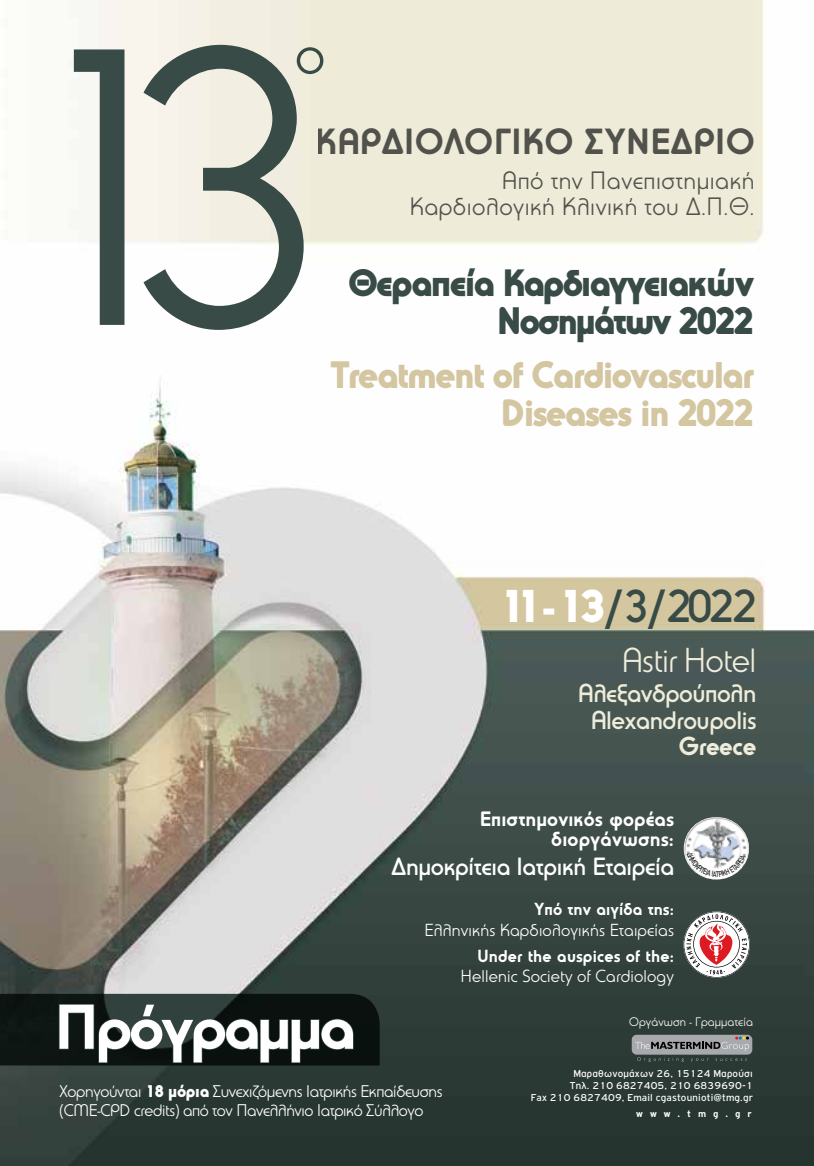
<style>
.page{position:relative;width:814px;height:1166px;background:#fff}
.page>*{position:absolute;margin:0;border:0;box-sizing:border-box;transform-origin:0 0}
.t1{font:386.75px "PF Universal";color:#394b47}
.t2{font:700 61.95px "PF Universal";letter-spacing:-.05em;color:#fff;scale:1.06 1}
.t3{font:56.18px "PF Universal";color:#394b47}
.t4{font:500 45.15px "PF Universal";color:#394b47}
.t5{font:900 37.45px/38.3px "PF Universal";letter-spacing:-.05em;color:#d3c6a0;text-align:right}
.t6{font:900 37.45px/38.3px "PF Universal";letter-spacing:-.06em;color:#394b47;text-align:right}
.t7{font:700 35.7px "PF Universal";letter-spacing:.02em;color:#58595b}
.t8{font:33.95px "PF Universal";letter-spacing:-.02em;color:#eeecda}
.t9{font:500 25.55px/26.4px "PF Universal";letter-spacing:-.02em;color:#eeecda;text-align:center}
.t10{font:700 25.55px "PF Universal";letter-spacing:-.02em;color:#eeecda}
.t11{font:24.68px/26.4px "PF Universal";letter-spacing:.02em;color:#58595b;text-align:right}
.t12{font:500 24.5px "PF Universal";letter-spacing:-.015em;color:#fff}
.t13{font:700 20.47px/20.5px "PF Universal";letter-spacing:.01em;color:#fff;text-align:right}
.t14{font:17.15px "PF Universal";letter-spacing:.01em;color:#fff}
.t15{font:700 17.15px "PF Universal";letter-spacing:.01em;color:#fff}
.t16{font:16.62px/19.2px "PF Universal";letter-spacing:-.02em;color:#fff}
.t17{font:12.25px "PF Universal";letter-spacing:.01em;color:#fff}
.t18{font:10.67px/12.2px "PF Highway Gothic";letter-spacing:.02em;color:#fff;text-align:right}
.t19{font:700 9.97px "PF Highway Gothic";letter-spacing:.7em;color:#fff}
.s1{font-weight:900;color:#fff}
.s2{font-weight:900}
</style>
<div class="page">
<img style="left:0;top:0;width:814px;height:1166px">
<svg style="left:683px;top:911px;width:66px;height:67px"></svg>
<div style="left:631px;top:1035px;width:121px;height:19px;background:#a7a9ac;border-radius:5px"></div>
<svg style="left:637px;top:1057px;width:46px;height:5px"></svg>
<svg style="left:690px;top:1058px;width:18px;height:4px"></svg>
<svg style="left:715px;top:1058px;width:31px;height:3px"></svg>
<svg style="left:635px;top:1036px;width:114px;height:15px"></svg>
<img style="left:683px;top:817px;width:66px;height:62px">
<svg style="left:0;top:994px;width:379px;height:71px;background:#151f1c"></svg>
<svg style="left:686px;top:852px;width:59px;height:25px"></svg>
<h1 class="t1" style="left:7px;top:-37px;width:318px">13</h1>
<h3 class="t3" style="left:295px;top:21px;width:32px">ο</h3>
<h3 class="t7" style="left:316px;top:120px;width:440px">ΚΑΡΔΙΟΛΟΓΙΚΟ ΣΥΝΕΔΡΙΟ</h3>
<h3 class="t11" style="left:409px;top:167px;width:346px">Από την Πανεπιστημιακή<br>Καρδιολογική Κλινική του Δ.Π.Θ.</h3>
<h3 class="t6" style="left:348px;top:263px;width:407px">Θεραπεία Kαρδιαγγειακών<br>Nοσημάτων 2022</h3>
<h3 class="t5" style="left:331px;top:355px;width:424px">Treatment of Cardiovascular<br>Diseases in 2022</h3>
<h3 class="t4" style="left:500px;top:579px;width:258px"><span class="s1">11-13</span>/3/2022</h3>
<h2 class="t2" style="left:54px;top:990px;width:285px">Πρόγραμμα</h2>
<h3 class="t8" style="left:622px;top:640px;width:136px">Astir Hotel</h3>
<h3 class="t9" style="left:578px;top:680px;width:180px">Αλεξανδρούπολη<br>Αlexandroupolis</h3>
<h3 class="t10" style="left:679px;top:730px;width:79px">Greece</h3>
<p class="t13" style="left:480px;top:808px;width:196px">Επιστημονικός φορέας διοργάνωσης:</p>
<h3 class="t12" style="left:391px;top:852px;width:284px">Δημοκρίτεια Ιατρική Εταιρεία</h3>
<p class="t15" style="left:534px;top:898px;width:141px">Υπό την αιγίδα της:</p>
<p class="t14" style="left:424px;top:920px;width:251px">Ελληνικής Καρδιολογικής Εταιρείας</p>
<p class="t15" style="left:477px;top:946px;width:198px">Under the auspices of the:</p>
<p class="t14" style="left:461px;top:966px;width:215px">Hellenic Society of Cardiology</p>
<p class="t17" style="left:629px;top:1015px;width:125px">Οργάνωση - Γραμματεία</p>
<p class="t16" style="left:60px;top:1081px;width:384px">Χορηγούνται <span class="s2">18 μόρια</span> Συνεχιζόμενης Ιατρικής Εκπαίδευσης (CME-CPD credits) από τον Πανελλήνιο Ιατρικό Σύλλογο</p>
<p class="t18" style="left:531px;top:1067px;width:223px">Μαραθωνομάχων 26, 15124 Μαρούσι<br>Tηλ. 210 6827405, 210 6839690-1<br>Fax 210 6827409, Εmail cgastounioti@tmg.gr</p>
<p class="t19" style="left:636px;top:1108px;width:117px">www.tmg.gr</p>
</div>
